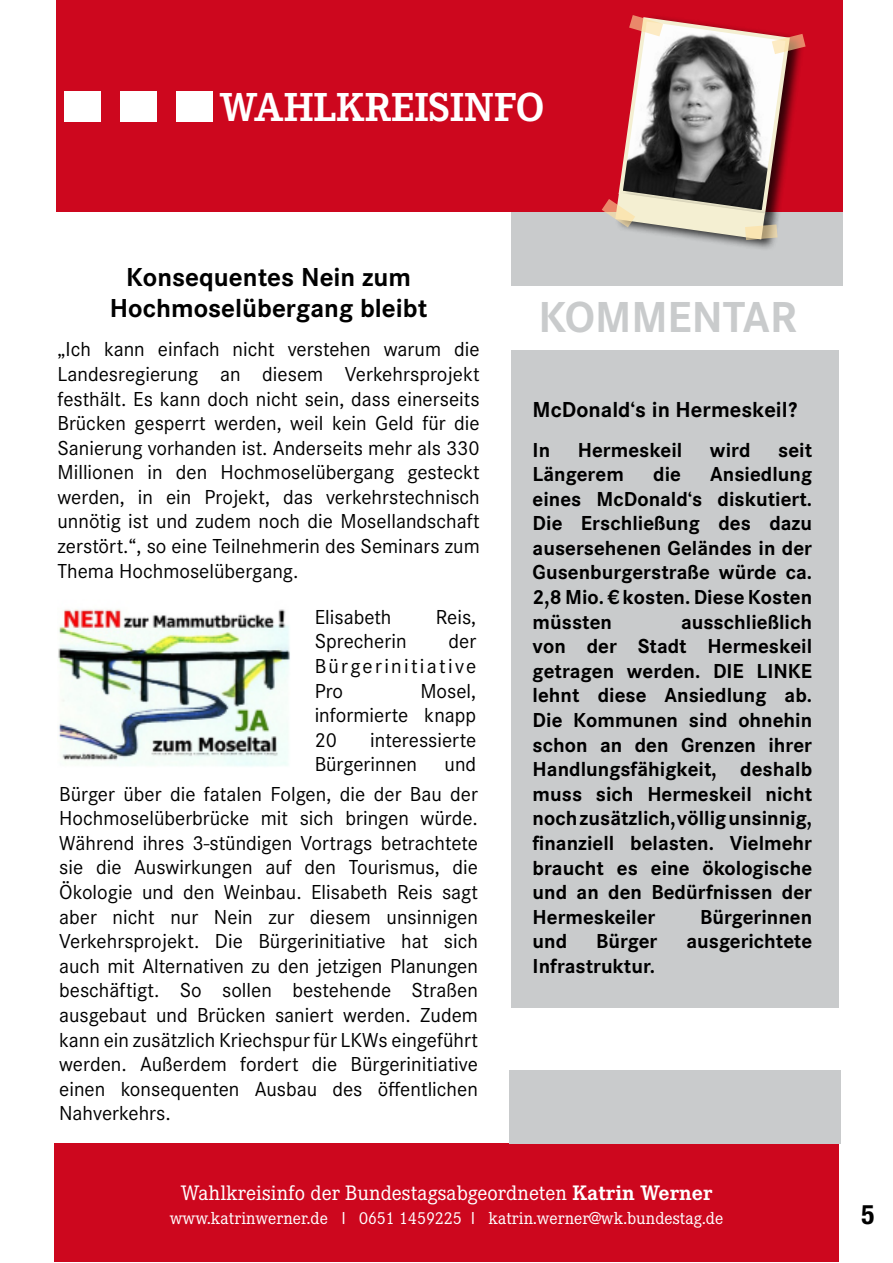
<style>
.page{position:relative;width:893px;height:1263px;background:#fff}
.page>*{position:absolute;margin:0;border:0;box-sizing:border-box;transform-origin:0 0}
.t1{font:700 206.7px "Corporate E";color:#fff;scale:1.18 1}
.t2{font:700 45px "Corporate S";color:#c9cbcc}
.t3{font:700 42px "Corporate E";color:#fff}
.t4{font:700 27px/30.6px "Corporate S";color:#000;text-align:center}
.t5{font:700 condensed 27px "Helvetica Neue";color:#000}
.t6{font:700 22.5px "Corporate S";color:#000}
.t7{font:21.75px "Corporate E";color:#fff}
.t8{font:21px/24.6px "Corporate S";color:#000;text-align:justify}
.t9{font:700 21px/24.6px "Corporate S";color:#000;text-align:justify}
.t10{font:18px "Corporate E";color:#fff}
.s1{font-weight:700}
.s2{font-family:"Corporate S"}
</style>
<div class="page">
<div style="left:511px;top:212px;width:332px;height:73px;background:#c9cbcc"></div>
<div style="left:54px;top:1144px;width:785px;height:118px;background:#cd071e"></div>
<div style="left:57px;top:0;width:786px;height:212px;background:#cd071e"></div>
<div style="left:614px;top:189px;width:165px;height:62px;background:#000;opacity:.75"></div>
<svg style="left:602px;top:15px;width:204px;height:225px"></svg>
<img style="left:58px;top:609px;width:232px;height:157px">
<div style="left:511px;top:351px;width:328px;height:657px;background:#c9cbcc"></div>
<div style="left:509px;top:1071px;width:332px;height:73px;background:#c9cbcc"></div>
<h1 class="t1" style="left:54px;top:-64px;width:145px">...</h1>
<h3 class="t3" style="left:220px;top:83px;width:326px">WAHLKREISINFO</h3>
<p class="t4" style="left:110px;top:263px;width:319px">Konsequentes Nein zum<br>Hochmoselübergang bleibt</p>
<p class="t8" style="left:57px;top:337px;width:424px">„Ich kann einfach nicht verstehen warum die Landesregierung an diesem Verkehrsprojekt festhält. Es kann doch nicht sein, dass einerseits Brücken gesperrt werden, weil kein Geld für die Sanierung vorhanden ist. Anderseits mehr als 330<br>Millionen in den Hochmoselübergang gesteckt werden, in ein Projekt, das verkehrstechnisch unnötig ist und zudem noch die Mosellandschaft zerstört.“, so eine Teilnehmerin des Seminars zum Thema Hochmoselübergang.</p>
<p class="t8" style="left:315px;top:605px;width:78px">Elisabeth</p>
<p class="t8" style="left:436px;top:605px;width:42px">Reis,</p>
<p class="t8" style="left:315px;top:629px;width:93px">Sprecherin</p>
<p class="t8" style="left:315px;top:629px;width:163px;text-indent:134px">der Bürgerinitiative Pro</p>
<p class="t8" style="left:315px;top:678px;width:163px;text-indent:106px">Mosel, informierte knapp 20</p>
<p class="t8" style="left:315px;top:728px;width:163px;text-indent:56px">interessierte<br>Bürgerinnen</p>
<p class="t8" style="left:59px;top:750px;width:420px;line-height:29.1px;text-align:right">und<br>Bürger über die fatalen Folgen, die der Bau der</p>
<p class="t8" style="left:59px;top:806px;width:420px">Hochmoselüberbrücke mit sich bringen würde.<br>Während ihres 3-stündigen Vortrags betrachtete sie die Auswirkungen auf den Tourismus, die Ökologie und den Weinbau. Elisabeth Reis sagt aber nicht nur Nein zur diesem unsinnigen Verkehrsprojekt. Die Bürgerinitiative hat sich auch mit Alternativen zu den jetzigen Planungen beschäftigt. So sollen bestehende Straßen ausgebaut und Brücken saniert werden. Zudem kann ein zusätzlich Kriechspur für LKWs eingeführt werden. Außerdem fordert die Bürgerinitiative einen konsequenten Ausbau des öffentlichen Nahverkehrs.</p>
<h2 class="t2" style="left:539px;top:291px;width:56px">Kommentar</h2>
<p class="t6" style="left:533px;top:396px;width:266px">McDonald‘s in Hermeskeil?</p>
<p class="t9" style="left:533px;top:438px;width:19px">In</p>
<p class="t9" style="left:578px;top:438px;width:106px">Hermeskeil</p>
<p class="t9" style="left:710px;top:438px;width:42px">wird</p>
<p class="t9" style="left:778px;top:438px;width:35px">seit</p>
<p class="t9" style="left:533px;top:462px;width:93px">Längerem</p>
<p class="t9" style="left:653px;top:462px;width:29px">die</p>
<p class="t9" style="left:533px;top:462px;width:281px;text-indent:178px">Ansiedlung eines McDonald‘s diskutiert.<br>Die Erschließung des dazu ausersehenen Geländes in der Gusenburgerstraße würde ca.<br>2,8 Mio. € kosten. Diese Kosten müssten</p>
<p class="t9" style="left:533px;top:610px;width:281px;text-indent:148px">ausschließlich von der Stadt Hermeskeil getragen werden. DIE LINKE lehnt diese Ansiedlung ab.<br>Die Kommunen sind ohnehin schon an den Grenzen ihrer Handlungsfähigkeit, deshalb muss sich Hermeskeil nicht noch zusätzlich, völlig unsinnig, finanziell belasten. Vielmehr braucht es eine ökologische und an den Bedürfnissen der Hermeskeiler</p>
<p class="t9" style="left:700px;top:905px;width:114px">Bürgerinnen</p>
<p class="t9" style="left:533px;top:930px;width:36px">und</p>
<p class="t9" style="left:596px;top:930px;width:63px">Bürger</p>
<p class="t9" style="left:686px;top:930px;width:127px">ausgerichtete</p>
<p class="t9" style="left:533px;top:954px;width:124px">Infrastruktur.</p>
<p class="t7" style="left:181px;top:1180px;width:533px">Wahlkreisinfo der Bundestagsabgeordneten <span class="s1">Katrin Werner</span></p>
<p class="t10" style="left:170px;top:1208px;width:555px">www.katrinwerner.de <span class="s2">I</span> 0651 1459225 <span class="s2">I</span> katrin.werner@wk.bundestag.de</p>
<p class="t5" style="left:861px;top:1198px;width:14px">5</p>
</div>
